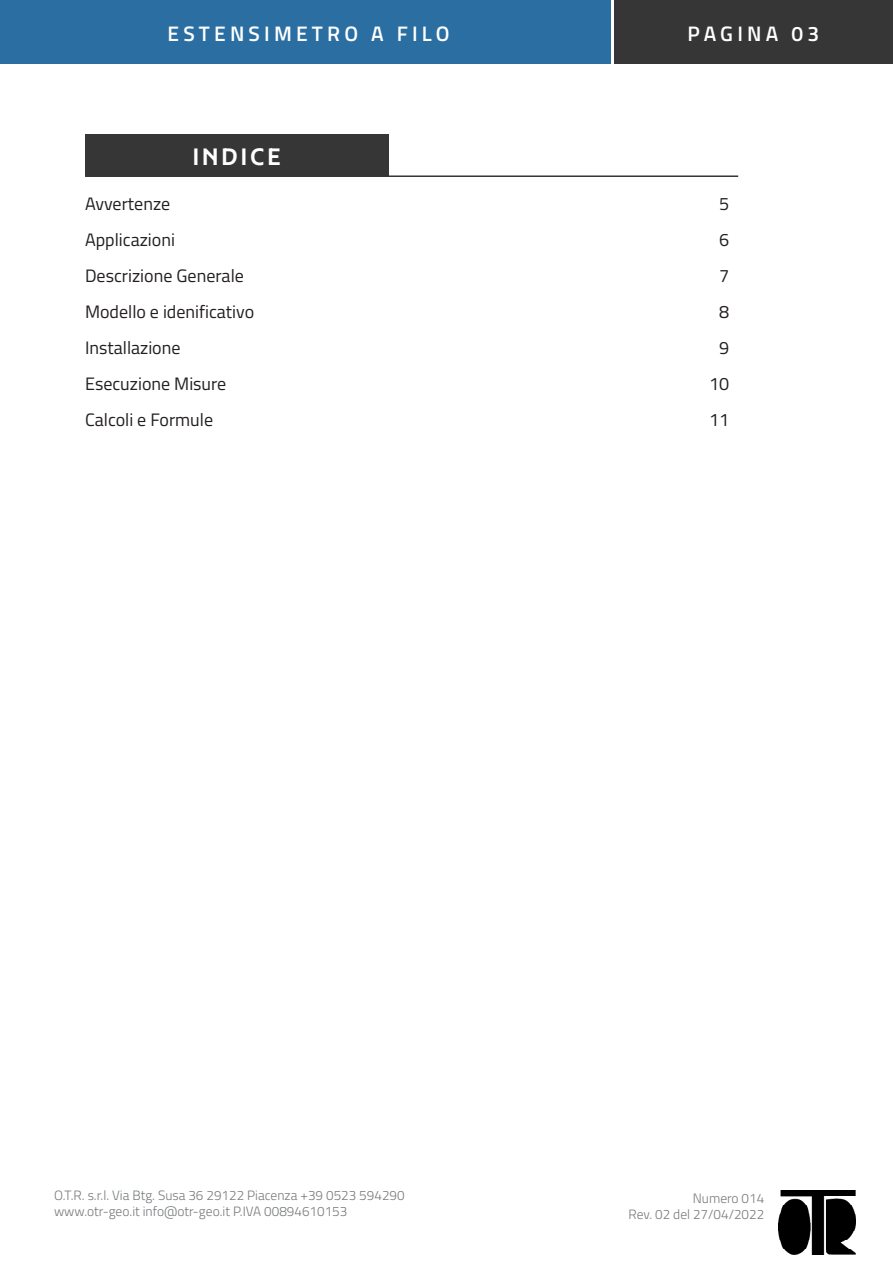
<style>
.page{position:relative;width:893px;height:1263px;background:#fff}
.page>*{position:absolute;margin:0;border:0;box-sizing:border-box;transform-origin:0 0}
.t1{font:600 22.5px "Kufam";letter-spacing:.11em;color:#fff}
.t2{font:600 21px "Titillium Web";letter-spacing:.2em;color:#fff}
.t3{font:18px "Titillium Web";color:#231f20}
.t4{font:300 13.5px/16.2px "Titillium Web";color:#76787b}
</style>
<div class="page">
<div style="left:0;top:0;width:611px;height:64px;background:#2b6fa2"></div>
<div style="left:614px;top:0;width:279px;height:64px;background:#363636"></div>
<img style="left:779px;top:1190px;width:76px;height:64px">
<hr style="left:85px;top:175px;width:653px;height:2px;background:#363636">
<div style="left:85px;top:134px;width:303px;height:41px;background:#363636"></div>
<p class="t2" style="left:168px;top:18px;width:284px">ESTENSIMETRO A FILO</p>
<p class="t2" style="left:688px;top:18px;width:133px">PAGINA 03</p>
<p class="t1" style="left:192px;top:144px;width:90px">INDICE</p>
<p class="t3" style="left:85px;top:191px;width:87px">Avvertenze</p>
<p class="t3" style="left:85px;top:227px;width:91px">Applicazioni</p>
<p class="t3" style="left:85px;top:263px;width:160px">Descrizione Generale</p>
<p class="t3" style="left:85px;top:299px;width:171px">Modello e idenificativo</p>
<p class="t3" style="left:85px;top:335px;width:97px">Installazione</p>
<p class="t3" style="left:85px;top:371px;width:143px">Esecuzione Misure</p>
<p class="t3" style="left:85px;top:407px;width:130px">Calcoli e Formule</p>
<p class="t3" style="left:719px;top:191px;width:12px">5</p>
<p class="t3" style="left:719px;top:227px;width:12px">6</p>
<p class="t3" style="left:719px;top:263px;width:12px">7</p>
<p class="t3" style="left:719px;top:299px;width:12px">8</p>
<p class="t3" style="left:719px;top:335px;width:12px">9</p>
<p class="t3" style="left:709px;top:371px;width:22px">10</p>
<p class="t3" style="left:709px;top:407px;width:22px">11</p>
<p class="t4" style="left:54px;top:1186px;width:352px">O.T.R. s.r.l. Via Btg. Susa 36 29122 Piacenza +39 0523 594290 www.otr-geo.it info@otr-geo.it P.IVA 00894610153</p>
<p class="t4" style="left:693px;top:1190px;width:73px">Numero 014</p>
<p class="t4" style="left:629px;top:1206px;width:137px">Rev. 02 del 27/04/2022</p>
</div>
